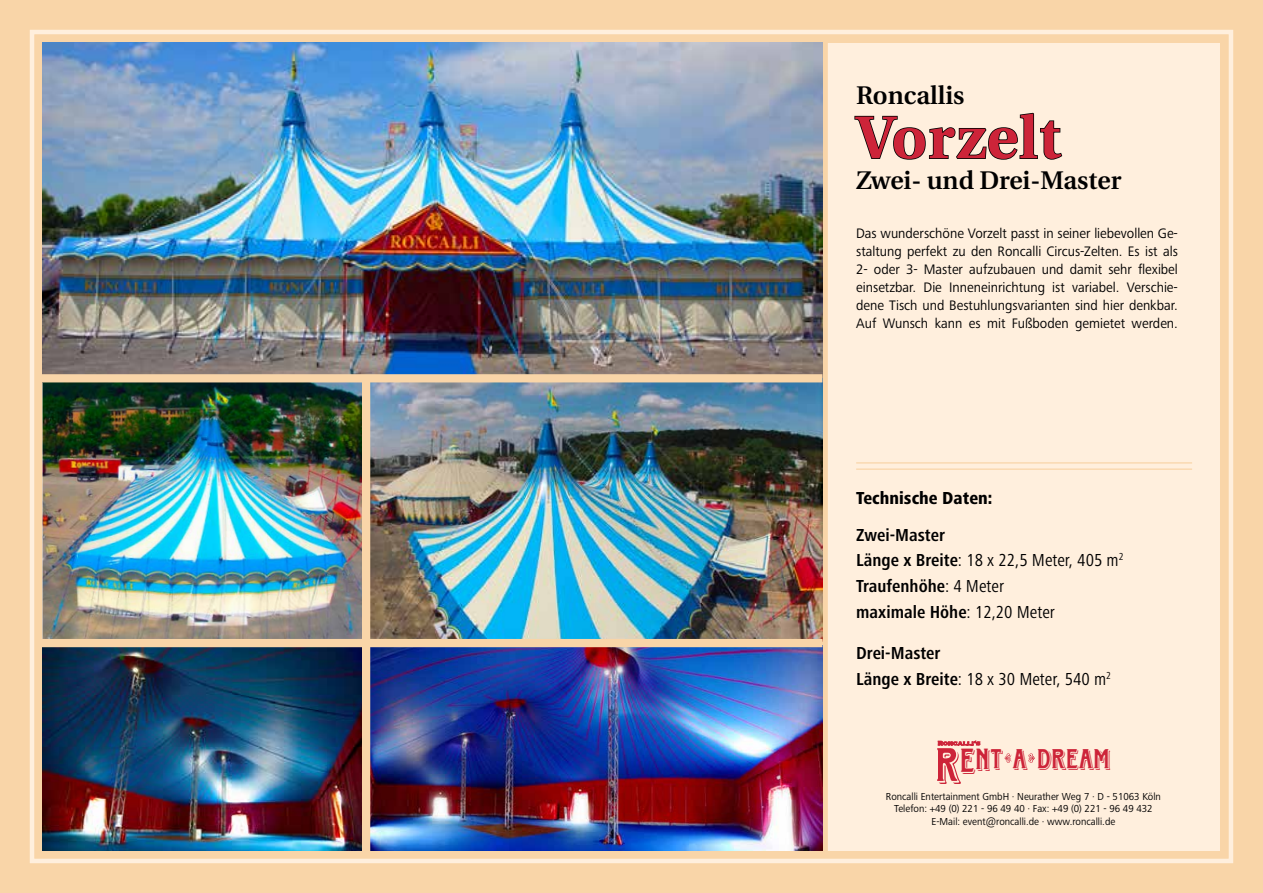
<style>
.page{position:relative;width:1263px;height:893px;background:#f9d5a8}
.page>*{position:absolute;margin:0;border:0;box-sizing:border-box;transform-origin:0 0}
.t1{font:700 60px "Utopia";letter-spacing:.02em;color:#cd2439}
.t2{font:31.35px "Horndon";color:#cd2439;scale:.95 1}
.t3{font:600 25.5px "Utopia";color:#000}
.t4{font:700 condensed 18px/25.8px "Frutiger Next Pro";color:#000}
.t5{font:800 condensed 18px "Frutiger Next Pro";color:#000}
.t6{font:14.25px/18px "Frutiger Next Pro";color:#000;text-align:justify;scale:.95 1}
.t7{font:10.5px/12.6px "Frutiger Next Pro";color:#000;text-align:center;scale:.95 1}
.s1{font-weight:400}
.s2{font-size:53.7px}
.s3{font-size:38.1px}
.s4{font-size:33.6px}
</style>
<div class="page">
<div style="left:30px;top:30px;width:1203px;height:833px;border:4px solid #ffefdd"></div>
<div style="left:43px;top:43px;width:1177px;height:807px;background:#ffefdd"></div>
<svg style="left:1028px;top:753px;width:7px;height:10px"></svg>
<svg style="left:1004px;top:753px;width:7px;height:10px"></svg>
<svg style="left:938px;top:740px;width:42px;height:6px"></svg>
<hr style="left:856px;top:462px;width:336px;height:2px;background:#f9d5a8">
<hr style="left:856px;top:468px;width:336px;height:2px;background:#f9d5a8">
<div style="left:819px;top:41px;width:9px;height:812px;background:#f9d5a8"></div>
<img style="left:43px;top:43px;width:779px;height:331px">
<svg style="left:854px;top:112px;width:209px;height:48px"></svg>
<img style="left:43px;top:382px;width:319px;height:257px">
<img style="left:370px;top:378px;width:453px;height:263px">
<div style="left:37px;top:374px;width:785px;height:8px;background:#f9d5a8"></div>
<img style="left:43px;top:647px;width:779px;height:203px">
<div style="left:362px;top:380px;width:8px;height:473px;background:#f9d5a8"></div>
<div style="left:37px;top:639px;width:785px;height:8px;background:#f9d5a8"></div>
<h3 class="t3" style="left:856px;top:81px;width:110px">Roncallis</h3>
<h1 class="t1" style="left:856px;top:103px;width:206px">Vorzelt</h1>
<h3 class="t3" style="left:856px;top:166px;width:267px">Zwei- und Drei-Master</h3>
<p class="t6" style="left:856px;top:224px;width:340px">Das wunderschöne Vorzelt passt in seiner liebevollen Ge&shy;staltung perfekt zu den Roncalli Circus-Zelten. Es ist als 2- oder 3- Master aufzubauen und damit sehr flexibel einsetzbar. Die Inneneinrichtung ist variabel. Verschie&shy;dene Tisch und Bestuhlungsvarianten sind hier denkbar.<br>Auf Wunsch kann es mit Fußboden gemietet werden.</p>
<p class="t5" style="left:856px;top:488px;width:138px">Technische Daten:</p>
<p class="t4" style="left:856px;top:522px;width:269px">Zwei-Master<br>Länge x Breite<span class="s1">: 18 x 22,5 Meter, 405 m</span><sup>2<br></sup>Traufenhöhe<span class="s1">: 4 Meter<br></span>maximale Höhe<span class="s1">: 12,20 Meter</span></p>
<p class="t4" style="left:856px;top:640px;width:256px">Drei-Master<br>Länge x Breite<span class="s1">: 18 x 30 Meter, 540 m</span><sup>2</sup></p>
<h2 class="t2" style="left:936px;top:742px;width:186px"><span class="s2">R</span><span class="s3">E</span><span class="s4">N</span>T A DREAM</h2>
<p class="t7" style="left:886px;top:790px;width:291px">Roncalli Entertainment GmbH · Neurather Weg 7 · D - 51063 Köln<br>Telefon: +49 (0) 221 - 96 49 40 · Fax: +49 (0) 221 - 96 49 432<br>E-Mail: event@roncalli.de · www.roncalli.de</p>
</div>
